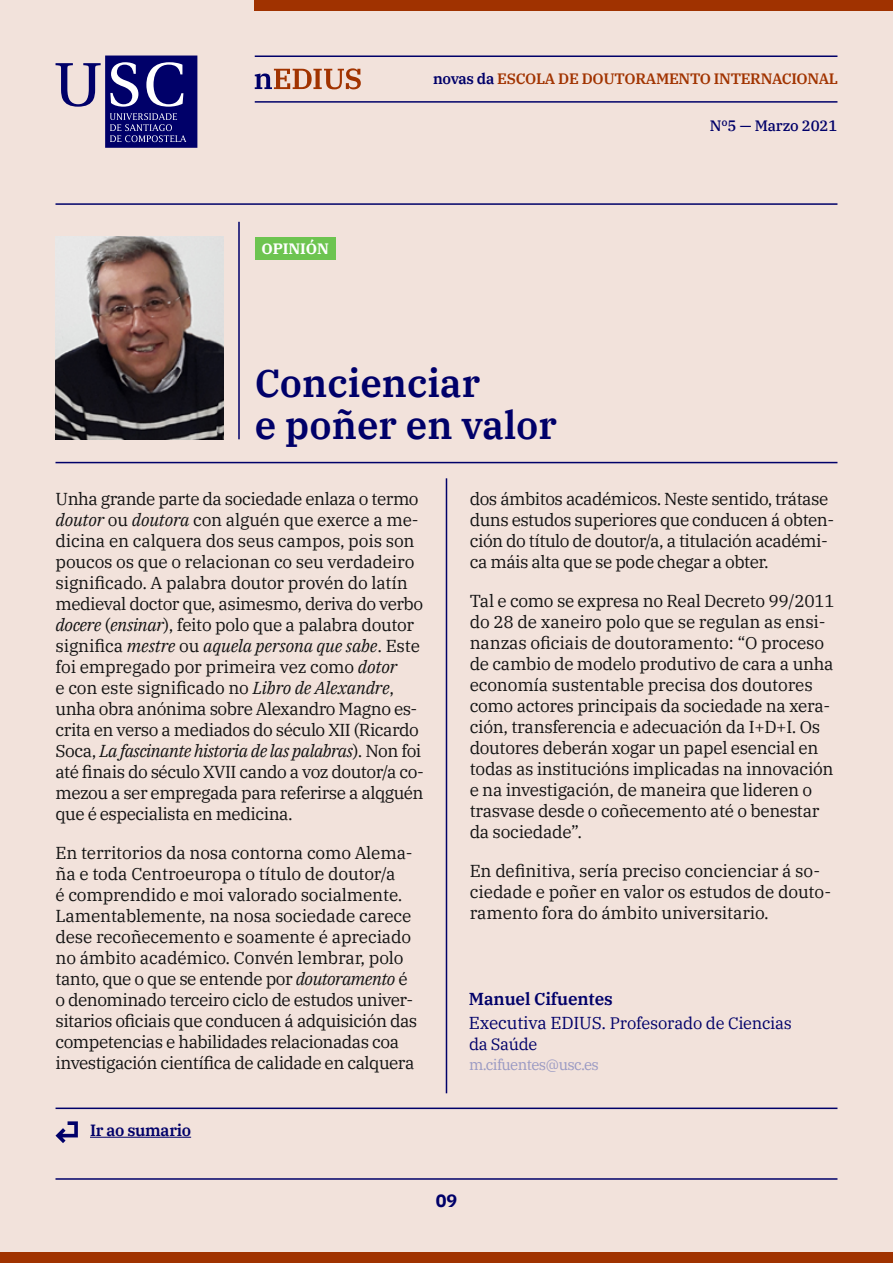
<style>
.page{position:relative;width:893px;height:1263px;background:#f2e2db}
.page>*{position:absolute;margin:0;border:0;box-sizing:border-box;transform-origin:0 0}
.t1{font:600 39px/42.8px "IBM Plex Serif";color:#000069}
.t2{font:700 18px "IBM Plex Sans";color:#000069}
.t3{font:17.25px/21px "IBM Plex Serif";letter-spacing:-.02em;color:#121212}
.t4{font:600 17.25px "IBM Plex Serif";letter-spacing:-.01em;color:#000069}
.t5{font:16.5px/21px "IBM Plex Serif";letter-spacing:-.02em;color:#000069}
.t6{font:600 16.2px "IBM Plex Serif";letter-spacing:-.02em;color:#000069}
.t7{font:600 15px "IBM Plex Serif";letter-spacing:-.02em;color:#a13300}
.t8{font:15px "IBM Plex Serif";letter-spacing:-.04em;color:#9999c3}
.t9{font:500 15px "IBM Plex Serif";letter-spacing:-.01em;color:#000069}
.t10{font:700 15px "IBM Plex Serif";letter-spacing:-.01em;color:#fff}
.s1{color:#000069}
.s2{font-style:italic}
.s3{font-size:17.25px}
</style>
<div class="page">
<hr style="left:255px;top:56px;width:582px;height:1px;background:#000069">
<hr style="left:255px;top:101px;width:582px;height:2px;background:#000069">
<div style="left:255px;top:0;width:638px;height:10px;background:#a03200"></div>
<div style="left:0;top:1252px;width:893px;height:11px;background:#a03200"></div>
<hr style="left:56px;top:203px;width:781px;height:2px;background:#000069">
<hr style="left:90px;top:1137px;width:101px;height:1px;background:#000069">
<svg style="left:56px;top:1121px;width:22px;height:22px"></svg>
<hr style="left:56px;top:1107px;width:781px;height:2px;background:#000069">
<hr style="left:56px;top:1178px;width:781px;height:2px;background:#000069">
<svg style="left:255px;top:68px;width:106px;height:21px"></svg>
<svg style="left:56px;top:56px;width:141px;height:92px"></svg>
<hr style="left:446px;top:478px;width:1px;height:615px;background:#000069">
<hr style="left:56px;top:462px;width:781px;height:1px;background:#000069">
<img style="left:56px;top:237px;width:167px;height:202px">
<hr style="left:238px;top:222px;width:2px;height:217px;background:#000069">
<div style="left:255px;top:237px;width:80px;height:22px;background:#6dc450"></div>
<p class="t10" style="left:262px;top:236px;width:69px">OPINIÓN</p>
<p class="t7" style="left:433px;top:67px;width:407px"><span class="s1">novas da</span> ESCOLA DE DOUTORAMENTO INTERNACIONAL</p>
<p class="t9" style="left:710px;top:114px;width:129px">Nº5 — Marzo 2021</p>
<h1 class="t1" style="left:255px;top:358px;width:304px">Concienciar<br>e poñer en valor</h1>
<p class="t3" style="left:56px;top:487px;width:370px">Unha grande parte da sociedade enlaza o termo <span class="s2">doutor</span> ou <span class="s2">doutora</span> con alguén que exerce a me&shy;dicina en calquera dos seus campos, pois son poucos os que o relacionan co seu verdadeiro significado. A palabra doutor provén do latín medieval doctor que, asimesmo, deriva do verbo <span class="s2">docere</span> (<span class="s2">ensinar</span>), feito polo que a palabra doutor significa <span class="s2">mestre</span> ou <span class="s2">aquela persona que sabe</span>. Este foi empregado por primeira vez como <span class="s2">dotor<br></span>e con este significado no <span class="s2">Libro de Alexandre</span>, unha obra anónima sobre Alexandro Magno es&shy;crita en verso a mediados do século XII (Ricardo Soca, <span class="s2">La fascinante historia de las palabras</span>). Non foi até finais do século XVII cando a voz doutor/a co&shy;mezou a ser empregada para referirse a alqguén que é especialista en medicina.</p>
<p class="t3" style="left:56px;top:841px;width:363px">En territorios da nosa contorna como Alema&shy;ña e toda Centroeuropa o título de doutor/a<br>é comprendido e moi valorado socialmente.<br>Lamentablemente, na nosa sociedade carece dese recoñecemento e soamente é apreciado no ámbito académico. Convén lembrar, polo tanto, que o que se entende por <span class="s2">doutoramento</span> é o denominado terceiro ciclo de estudos univer&shy;sitarios oficiais que conducen á adquisición das competencias e habilidades relacionadas coa investigación científica de calidade en calquera</p>
<p class="t6" style="left:90px;top:1118px;width:103px">Ir ao sumario</p>
<p class="t3" style="left:470px;top:487px;width:366px">dos ámbitos académicos. Neste sentido, trátase duns estudos superiores que conducen á obten&shy;ción do título de doutor/a, a titulación académi&shy;ca máis alta que se pode chegar a obter.</p>
<p class="t3" style="left:470px;top:589px;width:367px">Tal e como se expresa no Real Decreto 99/2011 do 28 de xaneiro polo que se regulan as ensi&shy;nanzas oficiais de doutoramento: “O proceso de cambio de modelo produtivo de cara a unha economía sustentable precisa dos doutores como actores principais da sociedade na xera&shy;ción, transferencia e adecuación da I+D+I. Os doutores deberán xogar un papel esencial en todas as institucións implicadas na innovación e na investigación, de maneira que lideren o trasvase desde o coñecemento até o benestar da sociedade”.</p>
<p class="t3" style="left:470px;top:859px;width:363px">En definitiva, sería preciso concienciar á so&shy;ciedade e poñer en valor os estudos de douto&shy;ramento fora do ámbito universitario.</p>
<p class="t4" style="left:469px;top:985px;width:145px">Manuel Cifuentes</p>
<p class="t5" style="left:469px;top:1011px;width:324px"><span class="s3">Executiva EDIUS.</span> Profesorado de Ciencias da Saúde</p>
<p class="t8" style="left:469px;top:1053px;width:131px">m.cifuentes@usc.es</p>
<p class="t2" style="left:436px;top:1186px;width:23px">09</p>
</div>
